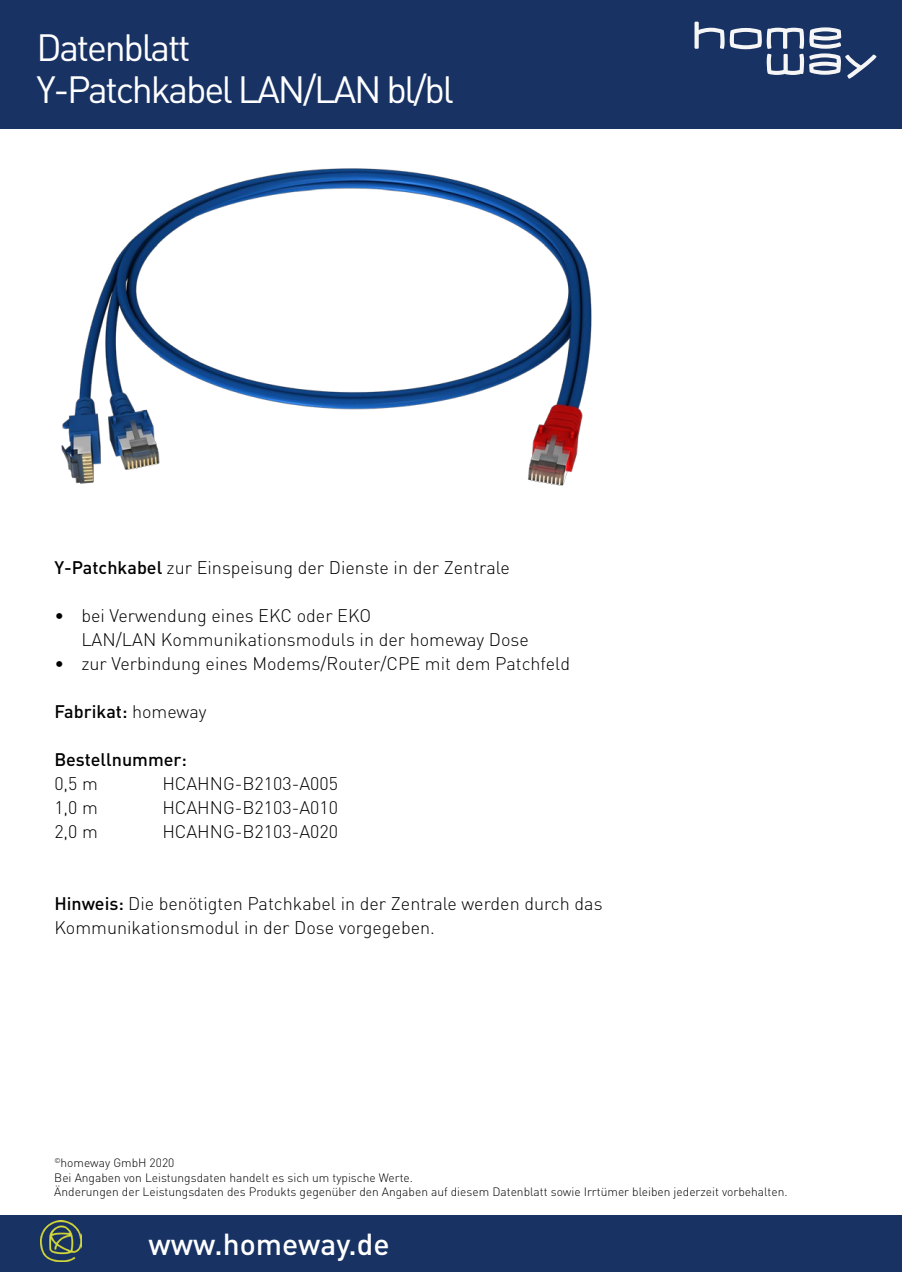
<style>
.page{position:relative;width:902px;height:1272px;background:#fff}
.page>*{position:absolute;margin:0;border:0;box-sizing:border-box;transform-origin:0 0}
.t1{font:37.5px/42px "DIN";letter-spacing:-.06em;color:#fff}
.t2{font:500 30px "DIN";color:#fff}
.t3{font:300 18px/24px "DIN";color:#000}
.t4{font:500 18px "DIN";color:#000}
.t5{font:300 12px/14.4px "DIN";color:#000}
.s1{font-weight:500}
.s2{font-weight:300}
</style>
<div class="page">
<div style="left:0;top:0;width:901px;height:128px;background:#183264"></div>
<div style="left:0;top:1215px;width:901px;height:56px;background:#183264"></div>
<svg style="left:694px;top:22px;width:182px;height:57px"></svg>
<img style="left:41px;top:1220px;width:41px;height:41px">
<img style="left:61px;top:168px;width:531px;height:318px">
<h1 class="t1" style="left:36px;top:26px;width:419px">Datenblatt<br>Y-Patchkabel LAN/LAN bl/bl</h1>
<p class="t3" style="left:54px;top:555px;width:457px"><span class="s1">Y-Patchkabel</span> zur Einspeisung der Dienste in der Zentrale</p>
<p class="t3" style="left:81px;top:603px;width:449px;text-indent:-27px">• bei Verwendung eines EKC oder EKO<br>LAN/LAN Kommunikationsmoduls in der homeway Dose</p>
<p class="t3" style="left:54px;top:651px;width:517px">• zur Verbindung eines Modems/Router/CPE mit dem Patchfeld</p>
<p class="t4" style="left:54px;top:700px;width:154px">Fabrikat: <span class="s2">homeway</span></p>
<p class="t4" style="left:54px;top:748px;width:134px">Bestellnummer:</p>
<p class="t3" style="left:54px;top:771px;width:45px">0,5 m</p>
<p class="t3" style="left:162px;top:771px;width:177px">HCAHNG-B2103-A005</p>
<p class="t3" style="left:54px;top:795px;width:45px">1,0 m</p>
<p class="t3" style="left:162px;top:795px;width:177px">HCAHNG-B2103-A010</p>
<p class="t3" style="left:54px;top:819px;width:45px">2,0 m</p>
<p class="t3" style="left:162px;top:819px;width:177px">HCAHNG-B2103-A020</p>
<p class="t3" style="left:54px;top:891px;width:549px"><span class="s1">Hinweis:</span> Die benötigten Patchkabel in der Zentrale werden durch das<br>Kommunikationsmodul in der Dose vorgegeben.</p>
<p class="t5" style="left:54px;top:1155px;width:734px"><sup>©</sup>homeway GmbH 2020<br>Bei Angaben von Leistungsdaten handelt es sich um typische Werte.<br>Änderungen der Leistungsdaten des Produkts gegenüber den Angaben auf diesem Datenblatt sowie Irrtümer bleiben jederzeit vorbehalten.</p>
<h2 class="t2" style="left:148px;top:1225px;width:243px">www.homeway.de</h2>
</div>
